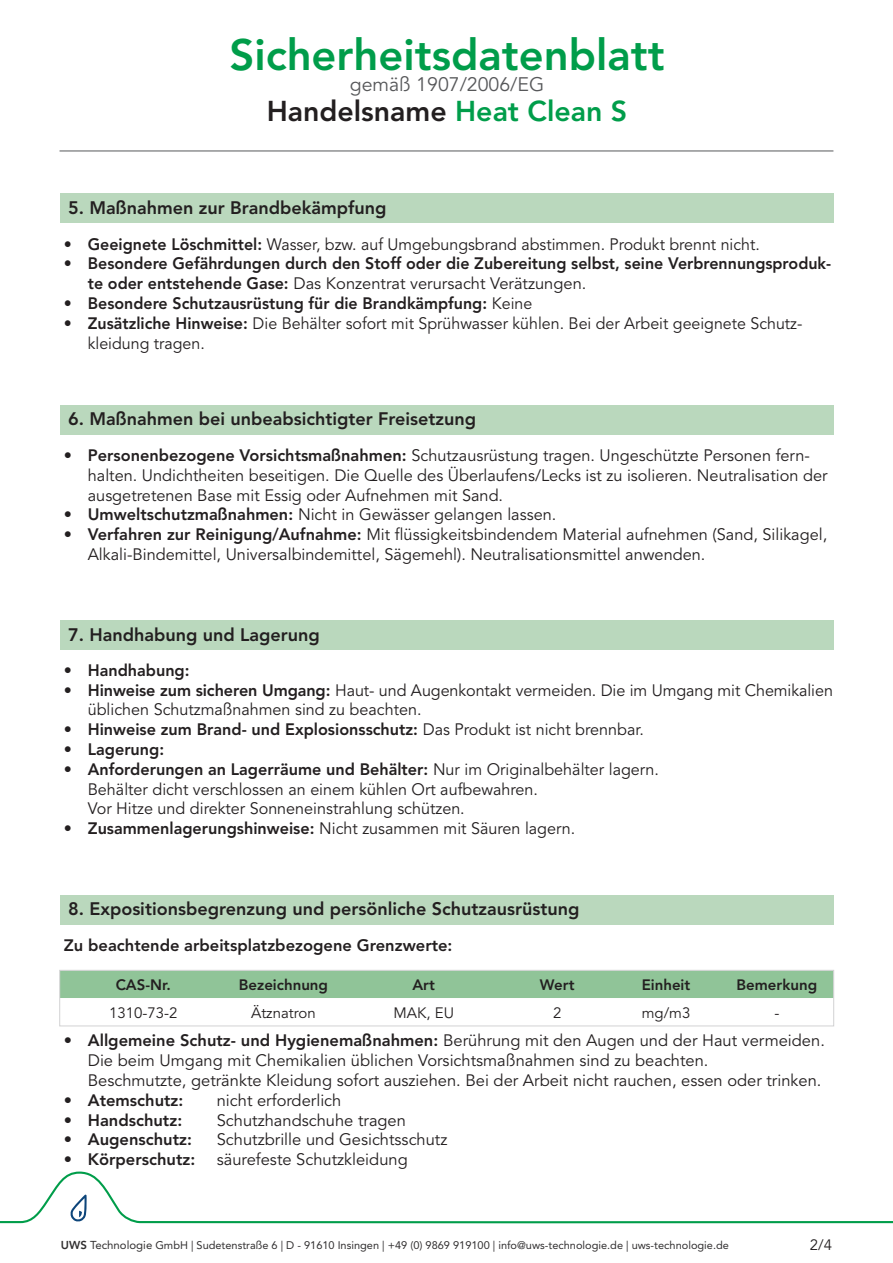
<style>
.page{position:relative;width:893px;height:1263px;background:#fff}
.page>*{position:absolute;margin:0;border:0;box-sizing:border-box;transform-origin:0 0}
.t1{font:800 43.5px "Avenir LT Pro";color:#009d4a}
.t2{font:800 28.5px "Avenir LT Pro";color:#231f20}
.t3{font:19.5px "Avenir LT Pro";color:#57585a}
.t4{font:800 18px "Avenir LT Pro";color:#231f20}
.t5{font:16.5px/19.8px "Avenir LT Pro";color:#231f20}
.t6{font:800 16.5px/19.8px "Avenir LT Pro";color:#231f20}
.t7{font:800 15px "Avenir LT Pro";color:#231f20}
.t8{font:15px "Avenir LT Pro";color:#231f20}
.t9{font:10.95px "Avenir LT Std";color:#312f30}
.s1{color:#009d4a}
.s2{font-weight:800}
.s3{font-weight:400}
.s4{font-family:"Avenir LT Pro";font-weight:800;font-size:11.4px}
.s5{font-size:11.4px}
</style>
<div class="page">
<div style="left:60px;top:405px;width:773px;height:29px;background:#bad8bd"></div>
<div style="left:60px;top:620px;width:773px;height:30px;background:#bad8bd"></div>
<div style="left:60px;top:193px;width:773px;height:30px;background:#bad8bd"></div>
<div style="left:62px;top:972px;width:770px;height:26px;background:#90c498"></div>
<div style="left:60px;top:970px;width:774px;height:56px;border:1px solid #d2d2d3"></div>
<div style="left:60px;top:895px;width:773px;height:29px;background:#bad8bd"></div>
<hr style="left:60px;top:151px;width:773px;height:1px;background:#57585a">
<svg style="left:0;top:1171px;width:893px;height:53px"></svg>
<svg style="left:71px;top:1194px;width:16px;height:28px"></svg>
<p class="t1" style="left:229px;top:29px;width:437px">Sicherheitsdatenblatt</p>
<p class="t3" style="left:350px;top:73px;width:196px">gemäß 1907/2006/EG</p>
<p class="t2" style="left:267px;top:94px;width:362px">Handelsname <span class="s1">Heat Clean S</span></p>
<p class="t4" style="left:68px;top:197px;width:320px">5. Maßnahmen zur Brandbekämpfung</p>
<p class="t5" style="left:64px;top:234px;width:697px">• <span class="s2">Geeignete Löschmittel:</span> Wasser, bzw. auf Umgebungsbrand abstimmen. Produkt brennt nicht.</p>
<p class="t6" style="left:88px;top:254px;width:745px;text-indent:-24px"><span class="s3">•</span> Besondere Gefährdungen durch den Stoff oder die Zubereitung selbst, seine Verbrennungsproduk&shy;te oder entstehende Gase: <span class="s3">Das Konzentrat verursacht Verätzungen.</span></p>
<p class="t6" style="left:64px;top:293px;width:470px"><span class="s3">•</span> Besondere Schutzausrüstung für die Brandkämpfung: <span class="s3">Keine</span></p>
<p class="t5" style="left:88px;top:313px;width:716px;text-indent:-24px">• <span class="s2">Zusätzliche Hinweise:</span> Die Behälter sofort mit Sprühwasser kühlen. Bei der Arbeit geeignete Schutz&shy;kleidung tragen.</p>
<p class="t4" style="left:68px;top:408px;width:410px">6. Maßnahmen bei unbeabsichtigter Freisetzung</p>
<p class="t5" style="left:88px;top:446px;width:741px;text-indent:-24px">• <span class="s2">Personenbezogene Vorsichtsmaßnahmen:</span> Schutzausrüstung tragen. Ungeschützte Personen fern&shy;halten. Undichtheiten beseitigen. Die Quelle des Überlaufens/Lecks ist zu isolieren. Neutralisation der ausgetretenen Base mit Essig oder Aufnehmen mit Sand.</p>
<p class="t5" style="left:64px;top:505px;width:494px">• <span class="s2">Umweltschutzmaßnahmen:</span> Nicht in Gewässer gelangen lassen.</p>
<p class="t5" style="left:88px;top:525px;width:741px;text-indent:-24px">• <span class="s2">Verfahren zur Reinigung/Aufnahme:</span> Mit flüssigkeitsbindendem Material aufnehmen (Sand, Silikagel,<br>Alkali-Bindemittel, Universalbindemittel, Sägemehl). Neutralisationsmittel anwenden.</p>
<p class="t4" style="left:68px;top:624px;width:253px">7. Handhabung und Lagerung</p>
<p class="t6" style="left:64px;top:660px;width:127px"><span class="s3">•</span> Handhabung:</p>
<p class="t5" style="left:88px;top:680px;width:747px;text-indent:-24px">• <span class="s2">Hinweise zum sicheren Umgang:</span> Haut- und Augenkontakt vermeiden. Die im Umgang mit Chemikalien üblichen Schutzmaßnahmen sind zu beachten.</p>
<p class="t6" style="left:64px;top:720px;width:582px"><span class="s3">•</span> Hinweise zum Brand- und Explosionsschutz: <span class="s3">Das Produkt ist nicht brennbar.</span></p>
<p class="t6" style="left:64px;top:739px;width:102px"><span class="s3">•</span> Lagerung:</p>
<p class="t5" style="left:88px;top:759px;width:573px;text-indent:-24px">• <span class="s2">Anforderungen an Lagerräume und Behälter:</span> Nur im Originalbehälter lagern.<br>Behälter dicht verschlossen an einem kühlen Ort aufbewahren.<br>Vor Hitze und direkter Sonneneinstrahlung schützen.</p>
<p class="t5" style="left:64px;top:819px;width:513px">• <span class="s2">Zusammenlagerungshinweise:</span> Nicht zusammen mit Säuren lagern.</p>
<p class="t4" style="left:68px;top:898px;width:513px">8. Expositionsbegrenzung und persönliche Schutzausrüstung</p>
<p class="t6" style="left:64px;top:935px;width:390px">Zu beachtende arbeitsplatzbezogene Grenzwerte:</p>
<p class="t7" style="left:116px;top:976px;width:57px">CAS-Nr.</p>
<p class="t7" style="left:239px;top:976px;width:91px">Bezeichnung</p>
<p class="t7" style="left:412px;top:976px;width:24px">Art</p>
<p class="t7" style="left:540px;top:976px;width:36px">Wert</p>
<p class="t7" style="left:642px;top:976px;width:50px">Einheit</p>
<p class="t7" style="left:737px;top:976px;width:82px">Bemerkung</p>
<p class="t8" style="left:109px;top:1003px;width:70px">1310-73-2</p>
<p class="t8" style="left:251px;top:1003px;width:66px">Ätznatron</p>
<p class="t8" style="left:393px;top:1003px;width:62px">MAK, EU</p>
<p class="t8" style="left:553px;top:1003px;width:10px">2</p>
<p class="t8" style="left:642px;top:1003px;width:50px">mg/m3</p>
<p class="t8" style="left:774px;top:1003px;width:6px">-</p>
<p class="t5" style="left:88px;top:1031px;width:739px;text-indent:-24px">• <span class="s2">Allgemeine Schutz- und Hygienemaßnahmen:</span> Berührung mit den Augen und der Haut vermeiden.<br>Die beim Umgang mit Chemikalien üblichen Vorsichtsmaßnahmen sind zu beachten.<br>Beschmutzte, getränkte Kleidung sofort ausziehen. Bei der Arbeit nicht rauchen, essen oder trinken.</p>
<p class="t6" style="left:64px;top:1090px;width:121px"><span class="s3">•</span> Atemschutz:</p>
<p class="t5" style="left:217px;top:1090px;width:126px">nicht erforderlich</p>
<p class="t6" style="left:64px;top:1110px;width:120px"><span class="s3">•</span> Handschutz:</p>
<p class="t5" style="left:217px;top:1110px;width:191px">Schutzhandschuhe tragen</p>
<p class="t6" style="left:64px;top:1130px;width:130px"><span class="s3">•</span> Augenschutz:</p>
<p class="t5" style="left:217px;top:1130px;width:232px">Schutzbrille und Gesichtsschutz</p>
<p class="t6" style="left:64px;top:1150px;width:133px"><span class="s3">•</span> Körperschutz:</p>
<p class="t5" style="left:217px;top:1150px;width:192px">säurefeste Schutzkleidung</p>
<p class="t9" style="left:61px;top:1239px;width:669px"><span class="s4">UWS</span> <span class="s5">Technologie</span> GmbH | Sudetenstraße 6 | D - 91610 Insingen | +49 (0) 9869 919100 | info@uws-technologie.de | uws-technologie.de</p>
<p class="t8" style="left:810px;top:1236px;width:24px">2/4</p>
</div>
